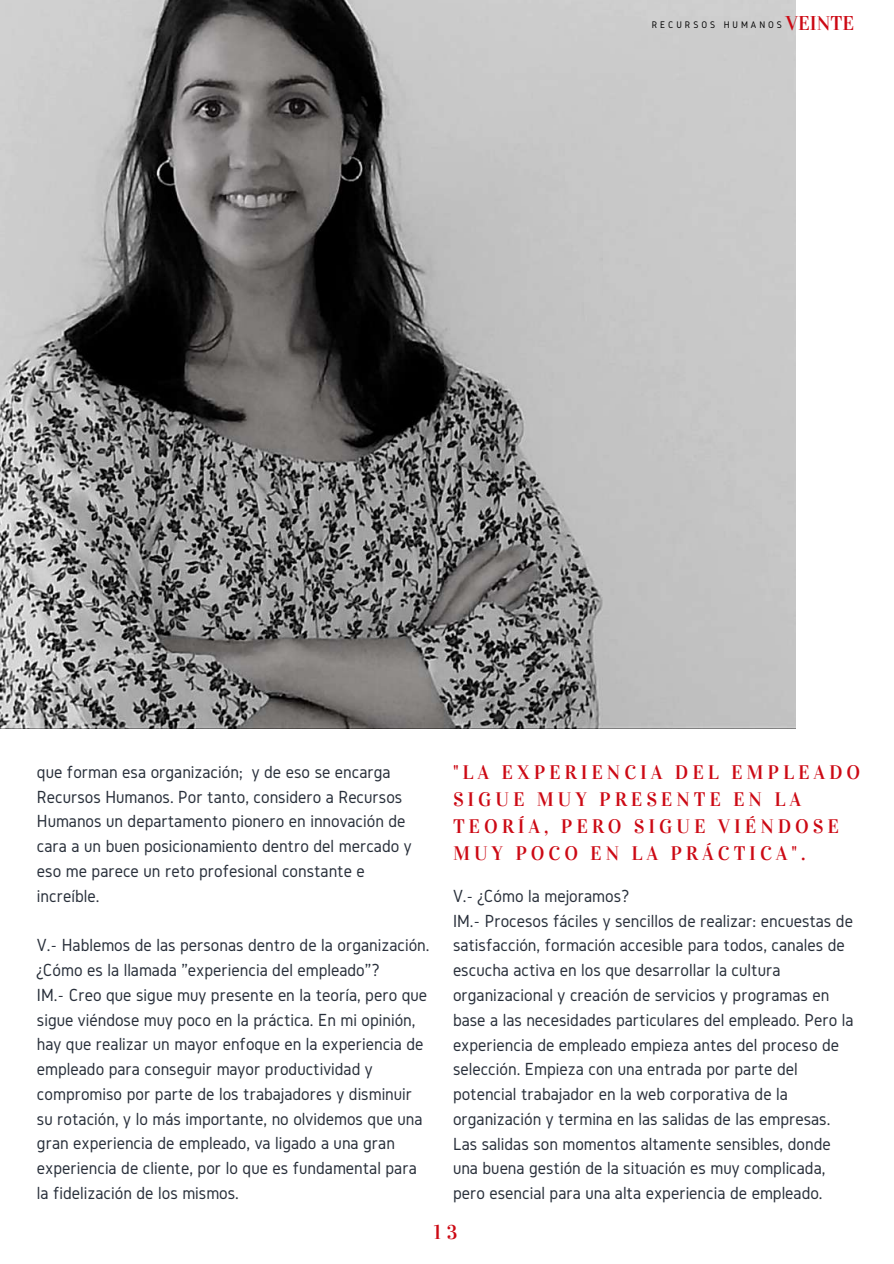
<style>
.page{position:relative;width:894px;height:1264px;background:#fff}
.page>*{position:absolute;margin:0;border:0;box-sizing:border-box;transform-origin:0 0}
.t1{font:19.8px "Vidaloka";color:#cc0914}
.t2{font:19.5px/27px "Vidaloka";letter-spacing:.2em;color:#cc0914}
.t3{font:18.15px/24.8px "Gidole";color:#282f3a}
.t4{font:9.9px "Gidole";letter-spacing:.3em;color:#000}
.s1{font-family:"Vidaloka";font-size:19.8px;color:#cc0914}
</style>
<div class="page">
<img style="left:0;top:0;width:795px;height:728px">
<p class="t4" style="left:651px;top:19px;width:204px">RECURSOS HUMANOS<span class="s1">VEINTE</span></p>
<p class="t3" style="left:37px;top:759px;width:376px">que forman esa organización; y de eso se encarga Recursos Humanos. Por tanto, considero a Recursos Humanos un departamento pionero en innovación de cara a un buen posicionamiento dentro del mercado y eso me parece un reto profesional constante e increíble.</p>
<p class="t3" style="left:37px;top:932px;width:394px">V.- Hablemos de las personas dentro de la organización. ¿Cómo es la llamada "experiencia del empleado"?<br>IM.- Creo que sigue muy presente en la teoría, pero que sigue viéndose muy poco en la práctica. En mi opinión, hay que realizar un mayor enfoque en la experiencia de empleado para conseguir mayor productividad y compromiso por parte de los trabajadores y disminuir su rotación, y lo más importante, no olvidemos que una gran experiencia de empleado, va ligado a una gran experiencia de cliente, por lo que es fundamental para la fidelización de los mismos.</p>
<p class="t2" style="left:453px;top:758px;width:408px">"LA EXPERIENCIA DEL EMPLEADO<br>SIGUE MUY PRESENTE EN LA<br>TEORÍA, PERO SIGUE VIÉNDOSE<br>MUY POCO EN LA PRÁCTICA".</p>
<p class="t3" style="left:453px;top:883px;width:402px">V.- ¿Cómo la mejoramos?<br>IM.- Procesos fáciles y sencillos de realizar: encuestas de satisfacción, formación accesible para todos, canales de escucha activa en los que desarrollar la cultura organizacional y creación de servicios y programas en base a las necesidades particulares del empleado. Pero la experiencia de empleado empieza antes del proceso de selección. Empieza con una entrada por parte del potencial trabajador en la web corporativa de la organización y termina en las salidas de las empresas.<br>Las salidas son momentos altamente sensibles, donde una buena gestión de la situación es muy complicada, pero esencial para una alta experiencia de empleado.</p>
<p class="t1" style="left:433px;top:1220px;width:25px">1 3</p>
</div>
